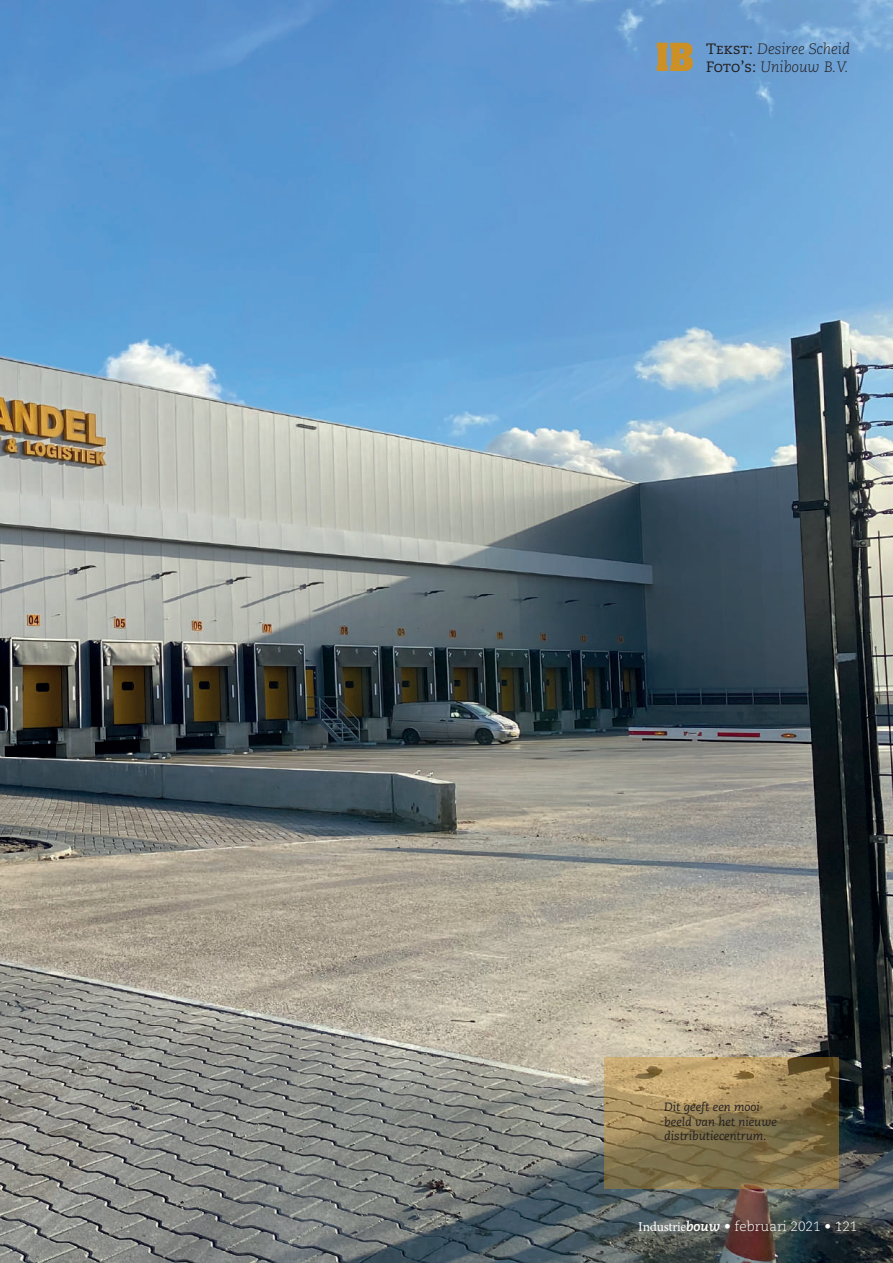
<style>
.page{position:relative;width:893px;height:1263px;background:#fff}
.page>*{position:absolute;margin:0;border:0;box-sizing:border-box;transform-origin:0 0}
.t1{font:italic 300 15px/18px "Caecilia";color:#231f20;text-align:right}
.t2{font:300 13.5px "Caecilia";color:#fff}
.t3{font:italic 12px/14.4px "Caecilia";color:#231f20}
.s1{font-family:"Caecilia Roman SC";font-weight:400;font-style:normal}
.s2{font-family:"Aachen";font-weight:700;font-style:normal;font-size:33px;color:#cc9026}
.s3{font-family:"Minion Pro";font-weight:400}
.s4{font-weight:700;font-style:italic}
</style>
<div class="page">
<img style="left:0;top:0;width:893px;height:1263px">
<svg style="left:604px;top:1057px;width:235px;height:131px"></svg>
<p class="t1" style="left:656px;top:40px;width:196px"><span class="s1">Tekst:</span> Desiree Scheid<br><span class="s2">IB</span> <span class="s1">Foto’s:</span> Unibouw B.V.</p>
<p class="t3" style="left:664px;top:1100px;width:114px">Dit geeft een mooi beeld van het nieuwe distributiecentrum.</p>
<p class="t2" style="left:638px;top:1219px;width:221px"><span class="s3">Industrie</span><span class="s4">bouw</span> • februari 2021 • 121</p>
</div>
